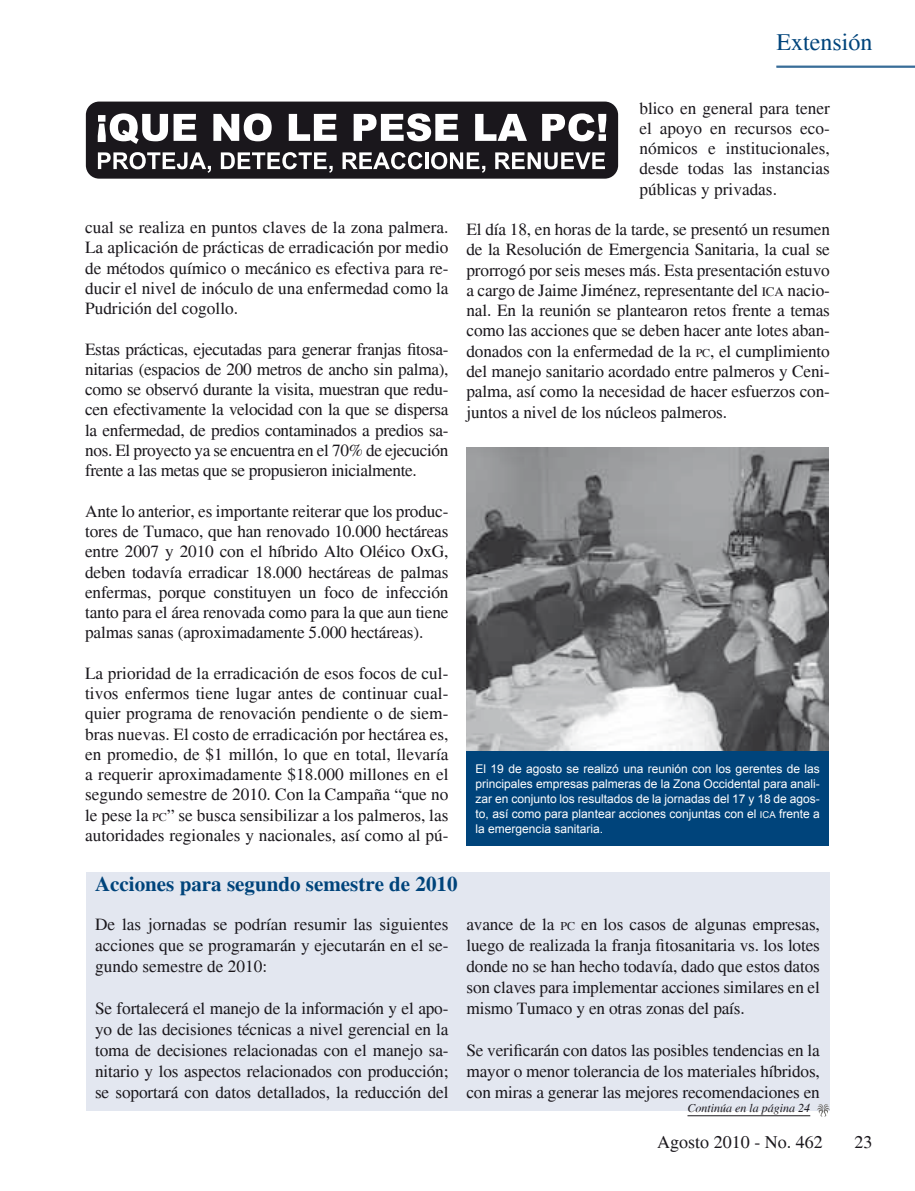
<style>
.page{position:relative;width:915px;height:1191px;background:#fff}
.page>*{position:absolute;margin:0;border:0;box-sizing:border-box;transform-origin:0 0}
.t1{font:24px "Times";color:#00447b}
.t2{font:700 21px "Times";color:#00447b}
.t3{font:18px "Times";color:#1a171c}
.t4{font:17.25px/20.2px "Times";letter-spacing:-.01em;color:#1a171c;text-align:justify}
.t5{font:12px/15px "Arial";color:#fff;text-align:justify}
.t6{font:italic 12px "Times";color:#1a171c}
.s1{font-size:12.15px}
.s2{font-size:13.2px}
.s3{font-size:9.45px}
</style>
<div class="page">
<div style="left:86px;top:872px;width:742px;height:238px;background:#e3e7f0"></div>
<hr style="left:776px;top:66px;width:138px;height:1px;background:#00447b">
<hr style="left:776px;top:67px;width:138px;height:1px;background:#00447b">
<img style="left:466px;top:447px;width:362px;height:304px">
<div style="left:466px;top:751px;width:362px;height:95px;background:#00447b"></div>
<div style="left:86px;top:102px;width:532px;height:77px;background:#1a171c;border-radius:13px"></div>
<svg style="left:98px;top:113px;width:98px;height:31px"></svg>
<svg style="left:213px;top:113px;width:58px;height:28px"></svg>
<svg style="left:288px;top:114px;width:48px;height:27px"></svg>
<svg style="left:353px;top:113px;width:105px;height:28px"></svg>
<svg style="left:475px;top:114px;width:52px;height:27px"></svg>
<svg style="left:542px;top:113px;width:64px;height:28px"></svg>
<svg style="left:98px;top:152px;width:113px;height:21px"></svg>
<svg style="left:221px;top:152px;width:111px;height:21px"></svg>
<svg style="left:342px;top:152px;width:80px;height:17px"></svg>
<hr style="left:425px;top:152px;width:3px;height:17px;background:#fff">
<svg style="left:431px;top:152px;width:54px;height:21px"></svg>
<svg style="left:495px;top:152px;width:109px;height:17px"></svg>
<svg style="left:816px;top:1103px;width:13px;height:13px"></svg>
<hr style="left:687px;top:1115px;width:123px;height:1px;background:#1a171c">
<h1 class="t1" style="left:776px;top:28px;width:97px">Extensión</h1>
<p class="t4" style="left:85px;top:217px;width:365px">cual se realiza en puntos claves de la zona palmera.<br>La aplicación de prácticas de erradicación por medio de métodos químico o mecánico es efectiva para re&shy;ducir el nivel de inóculo de una enfermedad como la Pudrición del cogollo.</p>
<p class="t4" style="left:85px;top:339px;width:365px">Estas prácticas, ejecutadas para generar franjas fitosa&shy;nitarias (espacios de 200 metros de ancho sin palma), como se observó durante la visita, muestran que redu&shy;cen efectivamente la velocidad con la que se dispersa la enfermedad, de predios contaminados a predios sa&shy;nos. El proyecto ya se encuentra en el 70% de ejecución frente a las metas que se propusieron inicialmente.</p>
<p class="t4" style="left:85px;top:501px;width:365px">Ante lo anterior, es importante reiterar que los produc&shy;tores de Tumaco, que han renovado 10.000 hectáreas entre 2007 y 2010 con el híbrido Alto Oléico OxG, deben todavía erradicar 18.000 hectáreas de palmas enfermas, porque constituyen un foco de infección tanto para el área renovada como para la que aun tiene palmas sanas (aproximadamente 5.000 hectáreas).</p>
<p class="t4" style="left:85px;top:663px;width:365px">La prioridad de la erradicación de esos focos de cul&shy;tivos enfermos tiene lugar antes de continuar cual&shy;quier programa de renovación pendiente o de siem&shy;bras nuevas. El costo de erradicación por hectárea es, en promedio, de $1 millón, lo que en total, llevaría a requerir aproximadamente $18.000 millones en el segundo semestre de 2010. Con la Campaña “que no le pese la <span class="s1">PC</span>” se busca sensibilizar a los palmeros, las autoridades regionales y nacionales, así como al pú-</p>
<p class="t4" style="left:639px;top:98px;width:192px">blico en general para tener el apoyo en recursos eco&shy;nómicos e institucionales, desde todas las instancias públicas y privadas.</p>
<p class="t4" style="left:466px;top:219px;width:365px">El día 18, en horas de la tarde, se presentó un resumen de la Resolución de Emergencia Sanitaria, la cual se prorrogó por seis meses más. Esta presentación estuvo a cargo de Jaime Jiménez, representante del <span class="s2">ICA</span> nacio&shy;nal. En la reunión se plantearon retos frente a temas como las acciones que se deben hacer ante lotes aban&shy;donados con la enfermedad de la <span class="s1">PC</span>, el cumplimiento del manejo sanitario acordado entre palmeros y Ceni&shy;palma, así como la necesidad de hacer esfuerzos con&shy;juntos a nivel de los núcleos palmeros.</p>
<p class="t5" style="left:475px;top:761px;width:345px">El 19 de agosto se realizó una reunión con los gerentes de las principales empresas palmeras de la Zona Occidental para anali&shy;zar en conjunto los resultados de la jornadas del 17 y 18 de agos&shy;to, así como para plantear acciones conjuntas con el <span class="s3">ica</span> frente a la emergencia sanitaria.</p>
<p class="t2" style="left:95px;top:871px;width:364px">Acciones para segundo semestre de 2010</p>
<p class="t4" style="left:95px;top:913px;width:355px;line-height:21px">De las jornadas se podrían resumir las siguientes acciones que se programarán y ejecutarán en el se&shy;gundo semestre de 2010:</p>
<p class="t4" style="left:95px;top:997px;width:355px;line-height:21px">Se fortalecerá el manejo de la información y el apo&shy;yo de las decisiones técnicas a nivel gerencial en la toma de decisiones relacionadas con el manejo sa&shy;nitario y los aspectos relacionados con producción; se soportará con datos detallados, la reducción del</p>
<p class="t4" style="left:466px;top:913px;width:355px;line-height:21px">avance de la <span class="s1">PC</span> en los casos de algunas empresas, luego de realizada la franja fitosanitaria vs. los lotes donde no se han hecho todavía, dado que estos datos son claves para implementar acciones similares en el mismo Tumaco y en otras zonas del país.</p>
<p class="t4" style="left:466px;top:1039px;width:355px;line-height:21px">Se verificarán con datos las posibles tendencias en la mayor o menor tolerancia de los materiales híbridos, con miras a generar las mejores recomendaciones en</p>
<p class="t6" style="left:687px;top:1101px;width:124px">Continúa en la página 24</p>
<p class="t3" style="left:657px;top:1132px;width:167px">Agosto 2010 - No. 462</p>
<p class="t3" style="left:854px;top:1132px;width:19px">23</p>
</div>
